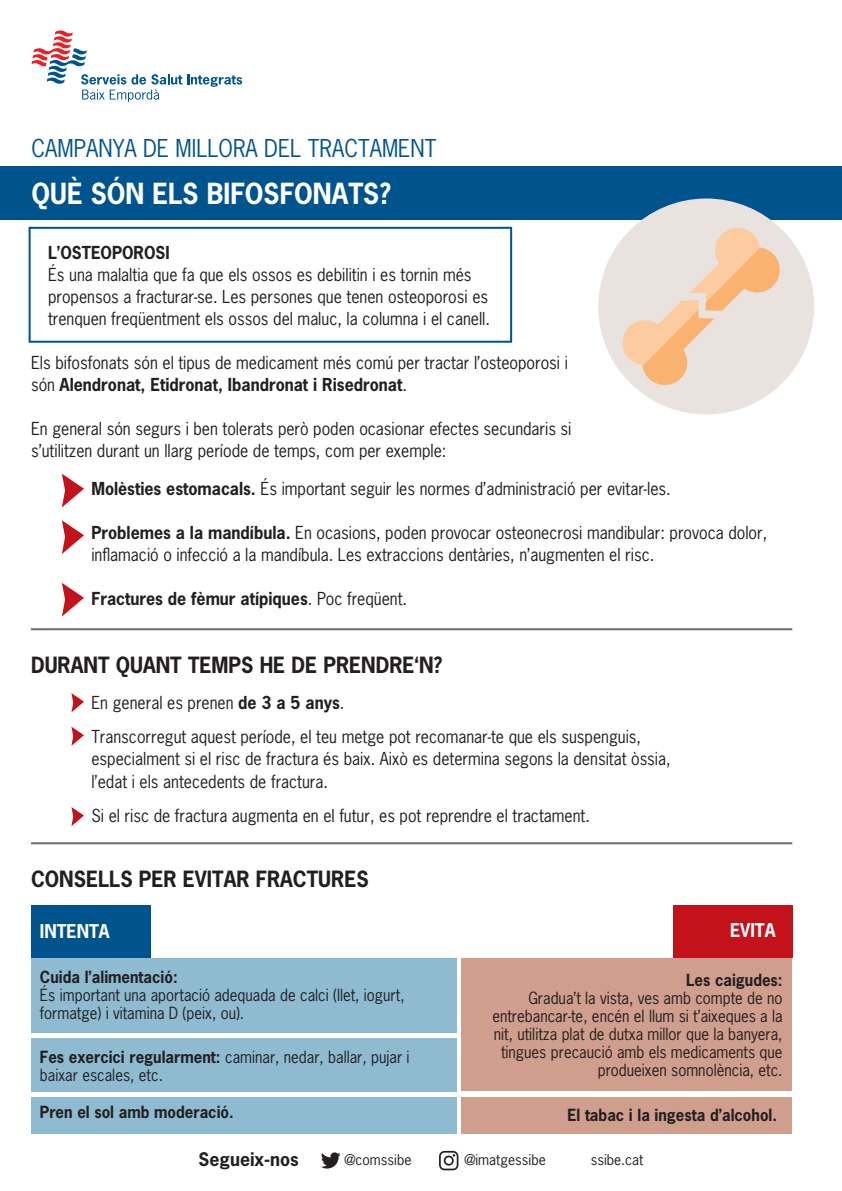
<style>
.page{position:relative;width:842px;height:1191px;background:#fff}
.page>*{position:absolute;margin:0;border:0;box-sizing:border-box;transform-origin:0 0}
.t1{font:700 27.4px "News Gothic Std";color:#fff;scale:.95 1}
.t2{font:23.2px "News Gothic Std";color:#00548e;scale:.95 1}
.t3{font:700 21.1px "News Gothic Std";color:#231f20;scale:.95 1}
.t4{font:700 17.9px "News Gothic Std";color:#fff;scale:.95 1}
.t5{font:700 17.6px "News Gothic Std";color:#231f20}
.t6{font:16.8px/22px "News Gothic Std";color:#231f20;scale:.95 1}
.t7{font:700 16.8px "News Gothic Std";color:#231f20;scale:.95 1}
.t8{font:15.8px/18px "News Gothic Std";color:#231f20;scale:.95 1}
.t9{font:700 15.8px "News Gothic Std";color:#231f20;scale:.95 1}
.t10{font:13.9px "News Gothic Std";color:#231f20}
.s1{font-weight:700}
.s2{font-weight:400}
</style>
<div class="page">
<div style="left:0;top:166px;width:842px;height:53px;background:#00548e"></div>
<svg style="left:62px;top:474px;width:22px;height:33px"></svg>
<svg style="left:62px;top:520px;width:22px;height:34px"></svg>
<svg style="left:62px;top:583px;width:22px;height:33px"></svg>
<div style="left:598px;top:198px;width:216px;height:216px;background:#e9e2de;border-radius:50%"></div>
<hr style="left:31px;top:628px;width:761px;height:2px;background:#6c6d70">
<hr style="left:31px;top:842px;width:761px;height:2px;background:#6c6d70">
<svg style="left:623px;top:228px;width:157px;height:157px"></svg>
<div style="left:29px;top:227px;width:483px;height:116px;border:2px solid #00548e"></div>
<svg style="left:71px;top:693px;width:13px;height:19px"></svg>
<svg style="left:71px;top:726px;width:13px;height:20px"></svg>
<svg style="left:71px;top:807px;width:13px;height:19px"></svg>
<div style="left:461px;top:958px;width:331px;height:133px;background:#cf9e8c"></div>
<div style="left:461px;top:1097px;width:331px;height:36px;background:#cf9e8c"></div>
<div style="left:673px;top:905px;width:119px;height:53px;background:#c4121a"></div>
<div style="left:31px;top:905px;width:119px;height:53px;background:#00548e"></div>
<div style="left:31px;top:958px;width:425px;height:74px;background:#8ebbd0"></div>
<div style="left:31px;top:1037px;width:425px;height:54px;background:#8ebbd0"></div>
<div style="left:31px;top:1097px;width:425px;height:36px;background:#8ebbd0"></div>
<svg style="left:321px;top:1152px;width:20px;height:16px"></svg>
<svg style="left:439px;top:1150px;width:19px;height:20px"></svg>
<svg style="left:32px;top:30px;width:210px;height:72px"></svg>
<h2 class="t2" style="left:32px;top:133px;width:428px">CAMPANYA DE MILLORA DEL TRACTAMENT</h2>
<h1 class="t1" style="left:32px;top:175px;width:380px">QUÈ SÓN ELS BIFOSFONATS?</h1>
<p class="t7" style="left:48px;top:242px;width:130px">L’OSTEOPOROSI</p>
<p class="t6" style="left:48px;top:264px;width:467px">És una malaltia que fa que els ossos es debilitin i es tornin més propensos a fracturar-se. Les persones que tenen osteoporosi es trenquen freqüentment els ossos del maluc, la columna i el canell.</p>
<p class="t6" style="left:31px;top:352px;width:567px">Els bifosfonats són el tipus de medicament més comú per tractar l’osteoporosi i són <span class="s1">Alendronat, Etidronat, Ibandronat i Risedronat</span>.</p>
<p class="t6" style="left:31px;top:418px;width:570px">En general són segurs i ben tolerats però poden ocasionar efectes secundaris si s’utilitzen durant un llarg període de temps, com per exemple:</p>
<p class="t6" style="left:91px;top:477px;width:611px"><span class="s1">Molèsties estomacals.</span> És important seguir les normes d’administració per evitar-les.</p>
<p class="t6" style="left:91px;top:521px;width:713px"><span class="s1">Problemes a la mandíbula.</span> En ocasions, poden provocar osteonecrosi mandibular: provoca dolor, inflamació o infecció a la mandíbula. Les extraccions dentàries, n’augmenten el risc.</p>
<p class="t7" style="left:91px;top:587px;width:334px">Fractures de fèmur atípiques<span class="s2">. Poc freqüent.</span></p>
<p class="t3" style="left:31px;top:651px;width:435px">DURANT QUANT TEMPS HE DE PRENDRE‘N?</p>
<p class="t6" style="left:91px;top:686px;width:580px;line-height:34px">En general es prenen <span class="s1">de 3 a 5 anys</span>.<br>Transcorregut aquest període, el teu metge pot recomanar-te que els suspenguis,</p>
<p class="t6" style="left:91px;top:748px;width:611px">especialment si el risc de fractura és baix. Això es determina segons la densitat òssia, l’edat i els antecedents de fractura.</p>
<p class="t6" style="left:91px;top:804px;width:526px">Si el risc de fractura augmenta en el futur, es pot reprendre el tractament.</p>
<p class="t3" style="left:31px;top:865px;width:357px">CONSELLS PER EVITAR FRACTURES</p>
<p class="t4" style="left:40px;top:919px;width:75px">INTENTA</p>
<p class="t9" style="left:40px;top:967px;width:146px">Cuida l’alimentació:</p>
<p class="t8" style="left:40px;top:986px;width:385px">És important una aportació adequada de calci (llet, iogurt, formatge) i vitamina D (peix, ou).</p>
<p class="t8" style="left:40px;top:1048px;width:391px"><span class="s1">Fes exercici regularment:</span> caminar, nedar, ballar, pujar i baixar escales, etc.</p>
<p class="t9" style="left:40px;top:1102px;width:205px">Pren el sol amb moderació.</p>
<p class="t4" style="left:730px;top:918px;width:49px">EVITA</p>
<p class="t9" style="left:686px;top:969px;width:103px">Les caigudes:</p>
<p class="t8" style="left:492px;top:989px;width:307px;text-align:right">Gradua’t la vista, ves amb compte de no entrebancar-te, encén el llum si t’aixeques a la nit, utilitza plat de dutxa millor que la banyera, tingues precaució amb els medicaments que produeixen somnolència, etc.</p>
<p class="t9" style="left:567px;top:1104px;width:222px">El tabac i la ingesta d’alcohol.</p>
<p class="t5" style="left:198px;top:1147px;width:102px">Segueix-nos</p>
<p class="t10" style="left:344px;top:1150px;width:69px">@comssibe</p>
<p class="t10" style="left:464px;top:1150px;width:83px">@imatgessibe</p>
<p class="t10" style="left:591px;top:1150px;width:54px">ssibe.cat</p>
</div>
